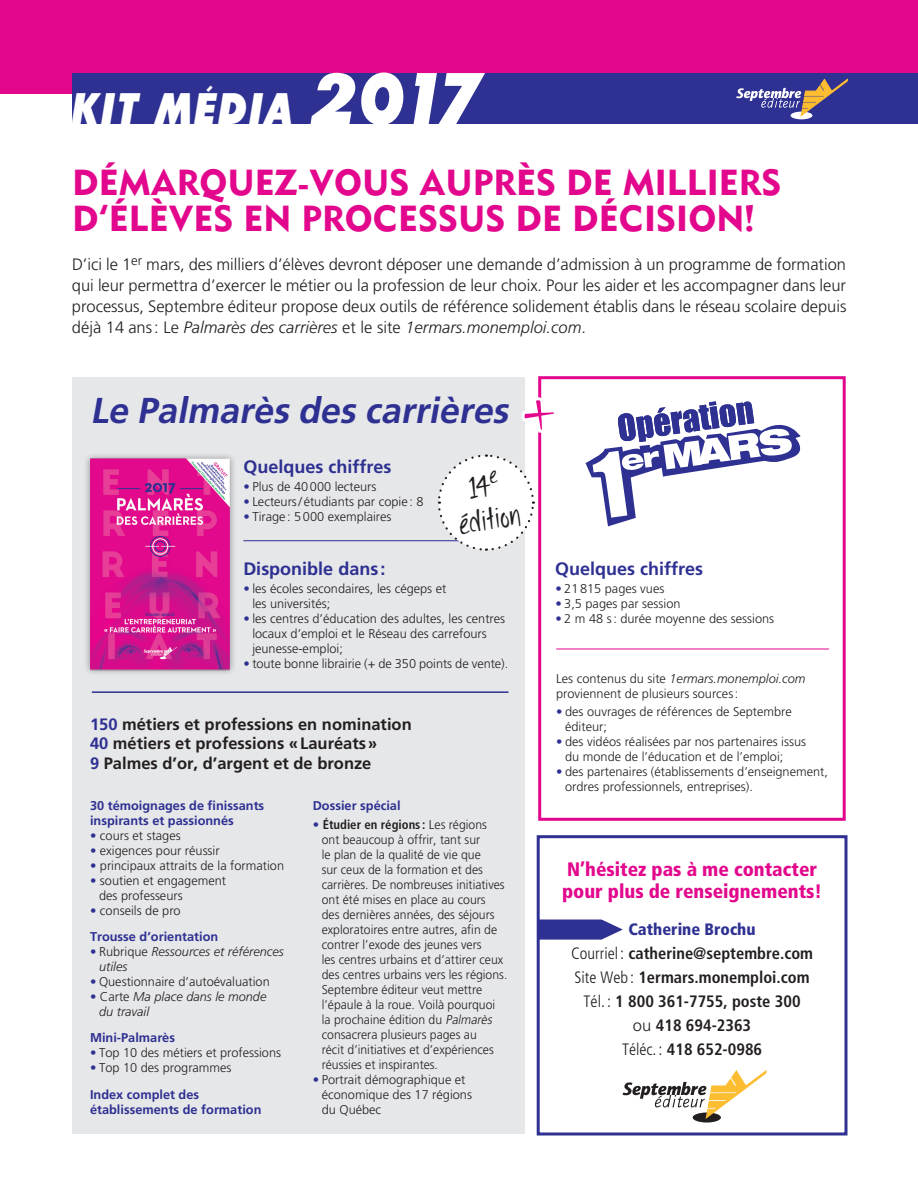
<style>
.page{position:relative;width:918px;height:1188px;background:#fff}
.page>*{position:absolute;margin:0;border:0;box-sizing:border-box;transform-origin:0 0}
.t1{font:italic 800 43.2px "Sans Serif";letter-spacing:.05em;color:#fff;scale:.92 1}
.t2{font:40.5px/32.4px "Of Wildflowersand Wings";color:#231f20;text-align:center}
.t3{font:36px/36px "Metro Black Two";color:#e2078c}
.t4{font:italic 700 36px "Frutiger";color:#2e3092}
.t5{font:900 condensed 19.5px/22.5px "Frutiger";color:#e2078c}
.t6{font:700 18px "Frutiger";color:#2e3092}
.t7{font:300 16.5px/21px "Frutiger";color:#231f20;text-align:justify}
.t8{font:700 condensed 16.5px/24px "Frutiger";color:#231f20;text-align:center}
.t9{font:700 16.5px/19.5px "Frutiger";color:#231f20}
.t10{font:300 12.75px/15px "Frutiger";color:#231f20}
.t11{font:700 12.75px/15px "Frutiger";color:#2e3092}
.t12{font:italic 300 12.75px/15px "Frutiger";color:#231f20}
.s1{font-size:72px}
.s2{font-style:italic}
.s3{color:#2e3092}
.s4{font-weight:300}
.s5{font-weight:300;color:#231f20}
.s6{font-style:normal;color:#2e3092}
.s7{font-style:normal}
.s8{font-weight:700;color:#2e3092}
.s9{font-weight:700;font-stretch:condensed}
.s10{font-weight:900;color:#2e3092}
.s11{font-weight:300;font-stretch:normal}
</style>
<div class="page">
<div style="left:0;top:0;width:918px;height:94px;background:#e2078c"></div>
<div style="left:72px;top:74px;width:846px;height:50px;background:#2e3092"></div>
<div style="left:791px;top:112px;width:21px;height:7px;background:#fff;border-radius:50%"></div>
<svg style="left:736px;top:79px;width:112px;height:37px"></svg>
<div style="left:537px;top:835px;width:311px;height:301px;border:3px solid #2e3092"></div>
<svg style="left:538px;top:920px;width:85px;height:20px;background:#4b4da1"></svg>
<svg style="left:693px;top:1113px;width:28px;height:10px"></svg>
<svg style="left:622px;top:1071px;width:144px;height:47px"></svg>
<div style="left:538px;top:376px;width:308px;height:445px;border:3px solid #e2078c"></div>
<div style="left:72px;top:377px;width:453px;height:757px;background:#e6e7e9"></div>
<hr style="left:243px;top:540px;width:265px;height:1px;background:#2e3092">
<div style="left:83px;top:452px;width:154px;height:224px;background:#231f20;opacity:.4"></div>
<img style="left:90px;top:458px;width:140px;height:212px">
<svg style="left:437px;top:454px;width:98px;height:97px"></svg>
<svg style="left:586px;top:401px;width:215px;height:125px"></svg>
<hr style="left:92px;top:691px;width:416px;height:2px;background:#2e3092">
<svg style="left:521px;top:395px;width:33px;height:39px"></svg>
<hr style="left:556px;top:649px;width:273px;height:1px;background:#e2078c">
<h1 class="t1" style="left:70px;top:85px;width:445px">KIT MÉDIA <span class="s1">2017</span></h1>
<h3 class="t3" style="left:72px;top:164px;width:711px">DÉMARQUEZ-VOUS AUPRÈS DE MILLIERS<br>D’ÉLÈVES EN PROCESSUS DE DÉCISION!</h3>
<p class="t7" style="left:72px;top:254px;width:776px">D’ici le 1<sup>er</sup> mars, des milliers d’élèves devront déposer une demande d’admission à un programme de formation qui leur permettra d’exercer le métier ou la profession de leur choix. Pour les aider et les accompagner dans leur processus, Septembre éditeur propose deux outils de référence solidement établis dans le réseau scolaire depuis déjà 14 ans: Le <span class="s2">Palmarès des carrières</span> et le site <span class="s2">1ermars.monemploi.com</span>.</p>
<h3 class="t4" style="left:90px;top:390px;width:427px">Le Palmarès des carrières</h3>
<h3 class="t6" style="left:243px;top:456px;width:150px">Quelques chiffres</h3>
<p class="t10" style="left:243px;top:479px;width:135px"><span class="s3">•</span> Plus de 40000 lecteurs</p>
<p class="t10" style="left:243px;top:494px;width:182px"><span class="s3">•</span> Lecteurs/étudiants par copie: 8</p>
<p class="t10" style="left:243px;top:509px;width:150px"><span class="s3">•</span> Tirage : 5000 exemplaires</p>
<h3 class="t6" style="left:243px;top:558px;width:144px">Disponible dans :</h3>
<p class="t10" style="left:252px;top:581px;width:196px;text-indent:-9px"><span class="s3">•</span> les écoles secondaires, les cégeps et les universités;</p>
<p class="t10" style="left:252px;top:611px;width:254px;text-indent:-9px"><span class="s3">•</span> les centres d’éducation des adultes, les centres locaux d’emploi et le Réseau des carrefours jeunesse-emploi;</p>
<p class="t10" style="left:243px;top:656px;width:266px"><span class="s3">•</span> toute bonne librairie (+ de 350 points de vente).</p>
<h2 class="t2" style="left:451px;top:479px;width:62px;rotate:-10deg">14<sup>e </sup>édition</h2>
<p class="t9" style="left:90px;top:714px;width:323px"><span class="s3">150</span> métiers et professions en nomination<br><span class="s3">40</span> métiers et professions «Lauréats»<br><span class="s3">9</span> Palmes d’or, d’argent et de bronze</p>
<p class="t11" style="left:90px;top:798px;width:176px">30 témoignages de finissants inspirants et passionnés</p>
<p class="t10" style="left:90px;top:828px;width:92px"><span class="s3">•</span> cours et stages</p>
<p class="t10" style="left:90px;top:843px;width:131px"><span class="s3">•</span> exigences pour réussir</p>
<p class="t10" style="left:90px;top:858px;width:196px"><span class="s3">•</span> principaux attraits de la formation</p>
<p class="t10" style="left:99px;top:873px;width:129px;text-indent:-9px"><span class="s3">•</span> soutien et engagement des professeurs</p>
<p class="t11" style="left:90px;top:897px;width:130px;line-height:26.4px"><span class="s4">•</span> <span class="s5">conseils de pro<br></span>Trousse d’orientation</p>
<p class="t12" style="left:99px;top:944px;width:186px;text-indent:-9px"><span class="s6">•</span> <span class="s7">Rubrique</span> Ressources et références utiles</p>
<p class="t10" style="left:90px;top:974px;width:181px"><span class="s3">•</span> Questionnaire d’autoévaluation</p>
<p class="t12" style="left:99px;top:989px;width:169px;text-indent:-9px"><span class="s6">•</span> <span class="s7">Carte</span> Ma place dans le monde du travail</p>
<p class="t11" style="left:90px;top:1030px;width:87px">Mini-Palmarès</p>
<p class="t10" style="left:90px;top:1045px;width:193px"><span class="s3">•</span> Top 10 des métiers et professions</p>
<p class="t10" style="left:90px;top:1055px;width:143px;line-height:26.2px"><span class="s3">•</span> Top 10 des programmes<br><span class="s8">Index complet des</span></p>
<p class="t11" style="left:90px;top:1101px;width:173px">établissements de formation</p>
<p class="t11" style="left:313px;top:798px;width:89px">Dossier spécial</p>
<p class="t10" style="left:322px;top:817px;width:187px;text-indent:-9px"><span class="s3">•</span> <span class="s9">Étudier en régions :</span> Les régions ont beaucoup à offrir, tant sur<br>le plan de la qualité de vie que<br>sur ceux de la formation et des carrières. De nombreuses initiatives ont été mises en place au cours<br>des dernières années, des séjours exploratoires entre autres, afin de contrer l’exode des jeunes vers<br>les centres urbains et d’attirer ceux des centres urbains vers les régions.<br>Septembre éditeur veut mettre l’épaule à la roue. Voilà pourquoi<br>la prochaine édition du <span class="s2">Palmarès </span>consacrera plusieurs pages au<br>récit d’initiatives et d’expériences réussies et inspirantes.</p>
<p class="t10" style="left:322px;top:1072px;width:152px;text-indent:-9px"><span class="s3">•</span> Portrait démographique et économique des 17 régions du Québec</p>
<h3 class="t6" style="left:555px;top:558px;width:150px">Quelques chiffres</h3>
<p class="t10" style="left:555px;top:581px;width:111px"><span class="s3">•</span> 21815 pages vues</p>
<p class="t10" style="left:555px;top:596px;width:127px"><span class="s3">•</span> 3,5 pages par session</p>
<p class="t10" style="left:555px;top:611px;width:220px"><span class="s3">•</span> 2 m 48 s: durée moyenne des sessions</p>
<p class="t10" style="left:556px;top:671px;width:251px">Les contenus du site <span class="s2">1ermars.monemploi.com </span>proviennent de plusieurs sources:</p>
<p class="t10" style="left:565px;top:704px;width:228px;text-indent:-9px"><span class="s3">•</span> des ouvrages de références de Septembre éditeur;</p>
<p class="t10" style="left:565px;top:734px;width:242px;text-indent:-9px"><span class="s3">•</span> des vidéos réalisées par nos partenaires issus du monde de l’éducation et de l’emploi;</p>
<p class="t10" style="left:565px;top:764px;width:264px;text-indent:-9px"><span class="s3">•</span> des partenaires (établissements d’enseignement, ordres professionnels, entreprises).</p>
<h3 class="t5" style="left:562px;top:858px;width:262px">N’hésitez pas à me contacter pour plus de renseignements!</h3>
<p class="t8" style="left:571px;top:917px;width:244px"><span class="s10">Catherine Brochu<br></span><span class="s4">Courriel :</span> catherine@septembre.com<br><span class="s4">Site Web :</span> 1ermars.monemploi.com<br><span class="s4">Tél. :</span> 1 800 361-7755, poste 300<br><span class="s11">ou</span> 418 694-2363<br><span class="s4">Téléc. :</span> 418 652-0986</p>
</div>
